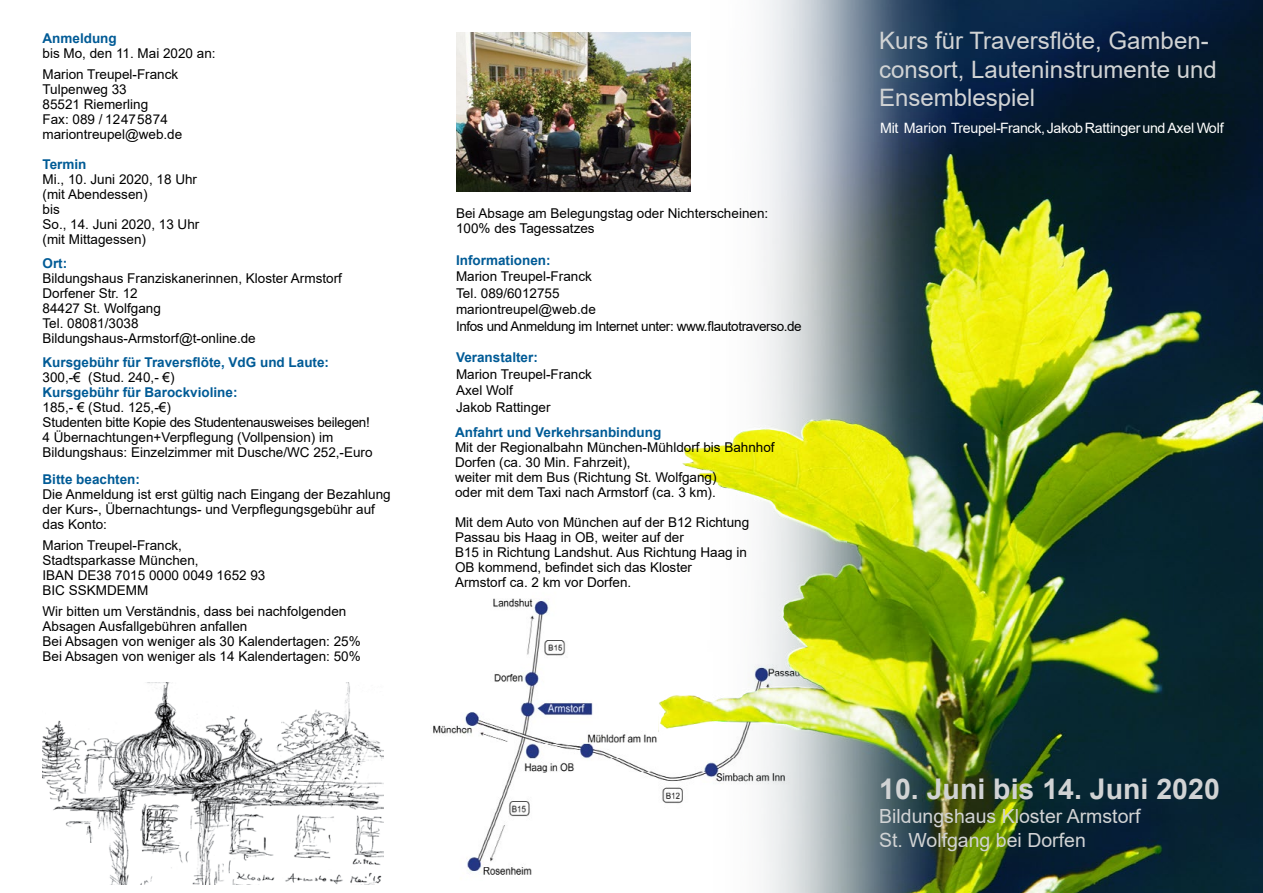
<style>
.page{position:relative;width:1263px;height:893px;background:#fff}
.page>*{position:absolute;margin:0;border:0;box-sizing:border-box;transform-origin:0 0}
.t1{font:700 28.5px "Arial";color:#d1d3d4}
.t2{font:24px/28.5px "Arial";color:#d1d3d4}
.t3{font:19.5px/24px "Arial";color:#d1d3d4}
.t4{font:14.25px "Arial";letter-spacing:-.025em;color:#fff}
.t5{font:13.5px/15px "Arial";color:#000}
.t6{font:700 13.5px "Arial";color:#005b96}
.t7{font:13.5px/16.5px "Arial";letter-spacing:-.03em;color:#000}
</style>
<div class="page">
<img style="left:433px;top:598px;width:225px;height:277px">
<img style="left:658px;top:0;width:605px;height:893px">
<img style="left:43px;top:682px;width:340px;height:202px">
<img style="left:456px;top:33px;width:234px;height:158px">
<p class="t6" style="left:43px;top:29px;width:76px">Anmeldung</p>
<p class="t5" style="left:43px;top:42px;width:175px;line-height:21px">bis Mo, den 11. Mai 2020 an:<br>Marion Treupel-Franck</p>
<p class="t5" style="left:43px;top:81px;width:141px">Tulpenweg 33<br>85521 Riemerling<br>Fax: 089 / 12475874 mariontreupel@web.de</p>
<p class="t6" style="left:43px;top:155px;width:46px">Termin</p>
<p class="t5" style="left:43px;top:171px;width:158px">Mi., 10. Juni 2020, 18 Uhr (mit Abendessen)<br>bis<br>So., 14. Juni 2020, 13 Uhr (mit Mittagessen)</p>
<p class="t6" style="left:43px;top:254px;width:26px">Ort:</p>
<p class="t5" style="left:43px;top:270px;width:301px">Bildungshaus Franziskanerinnen, Kloster Armstorf<br>Dorfener Str. 12<br>84427 St. Wolfgang<br>Tel. 08081/3038<br>Bildungshaus-Armstorf@t-online.de</p>
<p class="t6" style="left:43px;top:353px;width:288px">Kursgebühr für Traversflöte, VdG und Laute:</p>
<p class="t5" style="left:43px;top:369px;width:134px">300,-€ (Stud. 240,- €)</p>
<p class="t6" style="left:43px;top:383px;width:197px">Kursgebühr für Barockvioline:</p>
<p class="t5" style="left:43px;top:399px;width:332px">185,- € (Stud. 125,-€)<br>Studenten bitte Kopie des Studentenausweises beilegen!<br>4 Übernachtungen+Verpflegung (Vollpension) im Bildungshaus: Einzelzimmer mit Dusche/WC 252,-Euro</p>
<p class="t6" style="left:43px;top:470px;width:99px">Bitte beachten:</p>
<p class="t5" style="left:43px;top:486px;width:350px">Die Anmeldung ist erst gültig nach Eingang der Bezahlung der Kurs-, Übernachtungs- und Verpflegungsgebühr auf das Konto:</p>
<p class="t5" style="left:43px;top:537px;width:224px">Marion Treupel-Franck,<br>Stadtsparkasse München,<br>IBAN DE38 7015 0000 0049 1652 93<br>BIC SSKMDEMM</p>
<p class="t5" style="left:43px;top:603px;width:320px">Wir bitten um Verständnis, dass bei nachfolgenden Absagen Ausfallgebühren anfallen<br>Bei Absagen von weniger als 30 Kalendertagen: 25% Bei Absagen von weniger als 14 Kalendertagen: 50%</p>
<p class="t5" style="left:456px;top:206px;width:314px">Bei Absage am Belegungstag oder Nichterscheinen:<br>100% des Tagessatzes</p>
<p class="t6" style="left:456px;top:250px;width:96px">Informationen:</p>
<p class="t7" style="left:456px;top:268px;width:347px">Marion Treupel-Franck<br>Tel. 089/6012755<br>mariontreupel@web.de<br>Infos und Anmeldung im Internet unter: www.flautotraverso.de</p>
<p class="t6" style="left:456px;top:348px;width:83px">Veranstalter:</p>
<p class="t5" style="left:456px;top:366px;width:137px;line-height:16.5px">Marion Treupel-Franck<br>Axel Wolf<br>Jakob Rattinger</p>
<p class="t6" style="left:455px;top:423px;width:208px">Anfahrt und Verkehrsanbindung</p>
<p class="t5" style="left:455px;top:440px;width:321px">Mit der Regionalbahn München-Mühldorf bis Bahnhof Dorfen (ca. 30 Min. Fahrzeit),<br>weiter mit dem Bus (Richtung St. Wolfgang)<br>oder mit dem Taxi nach Armstorf (ca. 3 km).</p>
<p class="t5" style="left:455px;top:515px;width:296px">Mit dem Auto von München auf der B12 Richtung Passau bis Haag in OB, weiter auf der<br>B15 in Richtung Landshut. Aus Richtung Haag in OB kommend, befindet sich das Kloster<br>Armstorf ca. 2 km vor Dorfen.</p>
<h2 class="t2" style="left:879px;top:27px;width:339px">Kurs für Traversflöte, Gamben&shy;consort, Lauteninstrumente und<br>Ensemblespiel</h2>
<p class="t4" style="left:880px;top:118px;width:345px">Mit Marion Treupel-Franck, Jakob Rattinger und Axel Wolf</p>
<h1 class="t1" style="left:879px;top:769px;width:342px">10. Juni bis 14. Juni 2020</h1>
<h3 class="t3" style="left:879px;top:804px;width:263px">Bildungshaus Kloster Armstorf<br>St. Wolfgang bei Dorfen</h3>
</div>
